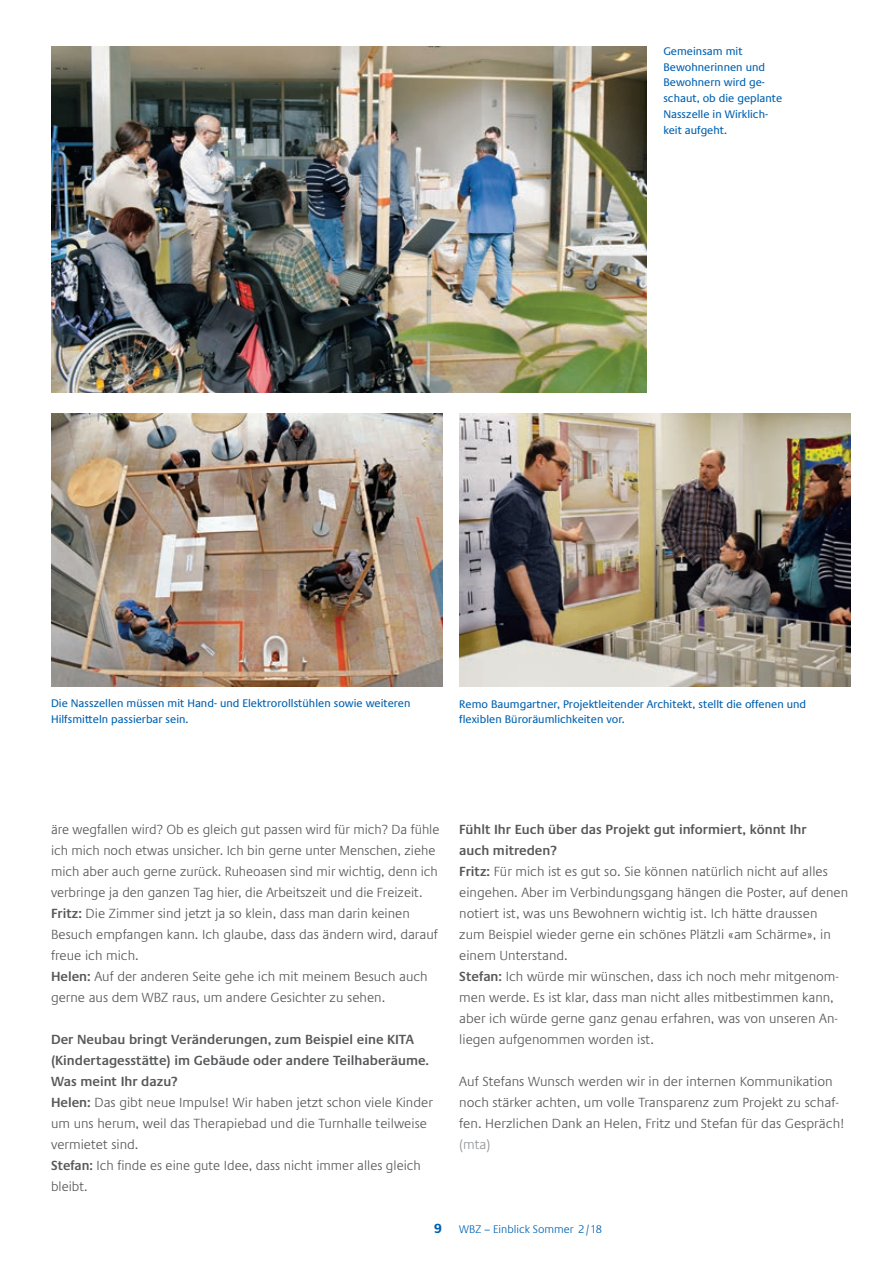
<style>
.page{position:relative;width:893px;height:1263px;background:#fff}
.page>*{position:absolute;margin:0;border:0;box-sizing:border-box;transform-origin:0 0}
.t1{font:300 13.5px/21px "Praxis LT Pro";color:#57585a}
.t2{font:300 13.5px "Praxis LT Pro";color:#939598}
.t3{font:700 13.5px "Praxis LT Pro";color:#0161b0}
.t4{font:11.25px/15.8px "Praxis LT Pro";color:#0161b0}
.t5{font:300 11.25px "Praxis LT Pro";color:#0161b0}
.s1{font-weight:600}
</style>
<div class="page">
<img style="left:52px;top:47px;width:594px;height:346px">
<img style="left:459px;top:414px;width:391px;height:273px">
<img style="left:51px;top:414px;width:391px;height:273px">
<p class="t4" style="left:663px;top:43px;width:120px">Gemeinsam mit<br>Bewohnerinnen und<br>Bewohnern wird ge&shy;schaut, ob die geplante<br>Nasszelle in Wirklich&shy;keit aufgeht.</p>
<p class="t4" style="left:51px;top:696px;width:361px">Die Nasszellen müssen mit Hand- und Elektrorollstühlen sowie weiteren<br>Hilfsmitteln passierbar sein.</p>
<p class="t4" style="left:459px;top:696px;width:348px">Remo Baumgartner, Projektleitender Architekt, stellt die offenen und flexiblen Büroräumlichkeiten vor.</p>
<p class="t1" style="left:51px;top:819px;width:390px">äre wegfallen wird? Ob es gleich gut passen wird für mich? Da fühle ich mich noch etwas unsicher. Ich bin gerne unter Menschen, ziehe mich aber auch gerne zurück. Ruheoasen sind mir wichtig, denn ich verbringe ja den ganzen Tag hier, die Arbeitszeit und die Freizeit.<br><span class="s1">Fritz:</span> Die Zimmer sind jetzt ja so klein, dass man darin keinen Besuch empfangen kann. Ich glaube, dass das ändern wird, darauf freue ich mich.<br><span class="s1">Helen:</span> Auf der anderen Seite gehe ich mit meinem Besuch auch gerne aus dem WBZ raus, um andere Gesichter zu sehen.</p>
<p class="t1" style="left:51px;top:1029px;width:383px"><span class="s1">Der Neubau bringt Veränderungen, zum Beispiel eine KITA (Kindertagesstätte) im Gebäude oder andere Teilhaberäume.<br>Was meint Ihr dazu?<br>Helen:</span> Das gibt neue Impulse! Wir haben jetzt schon viele Kinder um uns herum, weil das Therapiebad und die Turnhalle teilweise vermietet sind.<br><span class="s1">Stefan:</span> Ich finde es eine gute Idee, dass nicht immer alles gleich bleibt.</p>
<p class="t1" style="left:459px;top:819px;width:390px"><span class="s1">Fühlt Ihr Euch über das Projekt gut informiert, könnt Ihr<br>auch mitreden?<br>Fritz:</span> Für mich ist es gut so. Sie können natürlich nicht auf alles eingehen. Aber im Verbindungsgang hängen die Poster, auf denen notiert ist, was uns Bewohnern wichtig ist. Ich hätte draussen<br>zum Beispiel wieder gerne ein schönes Plätzli «am Schärme», in einem Unterstand.<br><span class="s1">Stefan:</span> Ich würde mir wünschen, dass ich noch mehr mitgenom&shy;men werde. Es ist klar, dass man nicht alles mitbestimmen kann, aber ich würde gerne ganz genau erfahren, was von unseren An&shy;liegen aufgenommen worden ist.</p>
<p class="t1" style="left:459px;top:1071px;width:387px">Auf Stefans Wunsch werden wir in der internen Kommunikation noch stärker achten, um volle Transparenz zum Projekt zu schaf&shy;fen. Herzlichen Dank an Helen, Fritz und Stefan für das Gespräch!</p>
<p class="t2" style="left:459px;top:1136px;width:33px">(mta)</p>
<p class="t3" style="left:434px;top:1220px;width:10px">9</p>
<p class="t5" style="left:459px;top:1222px;width:145px">WBZ – Einblick Sommer 2/18</p>
</div>
